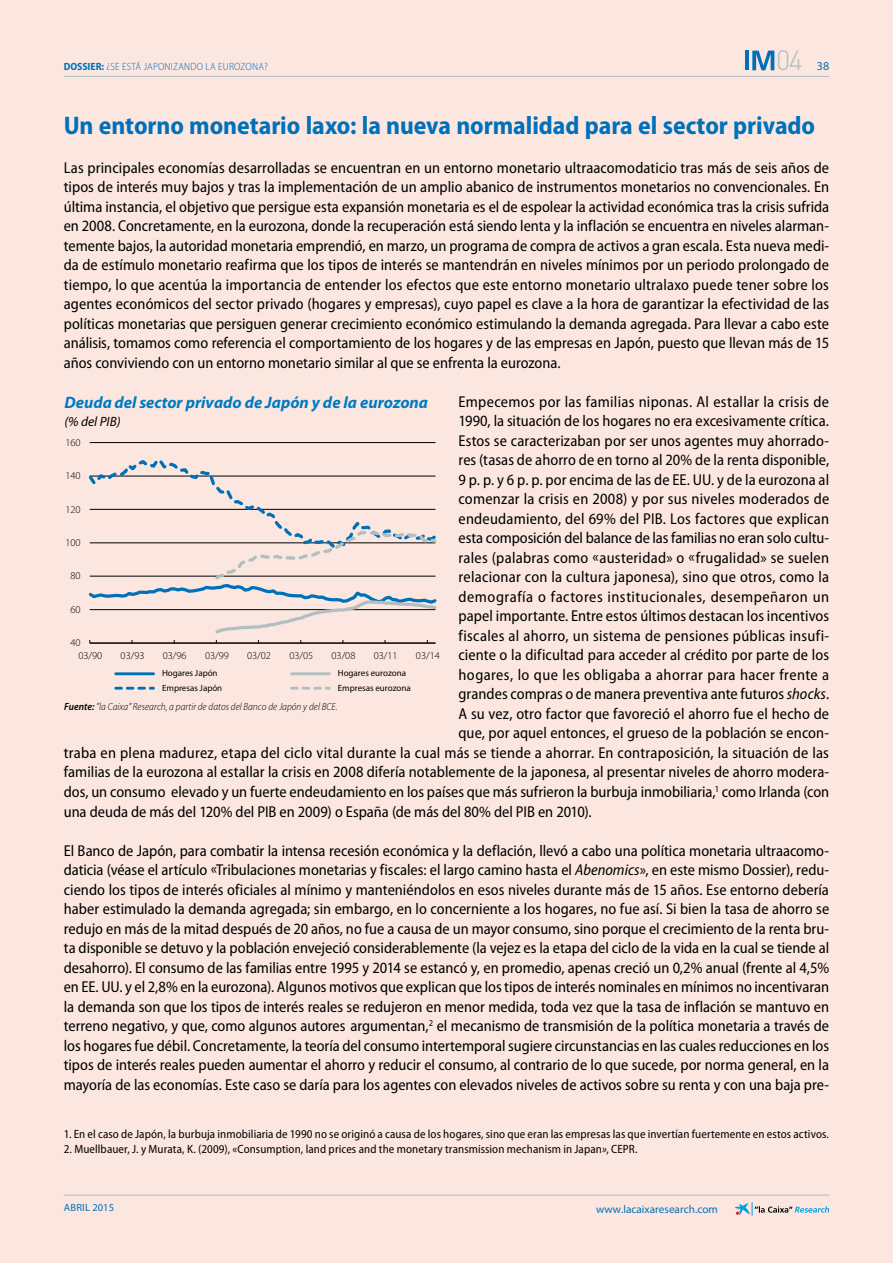
<style>
.page{position:relative;width:893px;height:1263px;background:#fce7e0}
.page>*{position:absolute;margin:0;border:0;box-sizing:border-box;transform-origin:0 0}
.t1{font:300 27.6px "DIN Pro";color:#b2bdc2}
.t2{font:700 semi-condensed 25.5px "Myriad Pro";letter-spacing:-.005em;color:#0070ba}
.t3{font:italic 700 16.5px "Myriad Pro";color:#007ac2}
.t4{font:semi-condensed 15.75px/19.5px "Myriad Pro";letter-spacing:.005em;color:#000;text-align:justify}
.t5{font:semi-condensed 15.75px "Myriad Pro";letter-spacing:.03em;color:#000}
.t6{font:semi-condensed 15.75px "Myriad Pro";letter-spacing:.025em;color:#000}
.t7{font:italic 13.5px "Myriad Pro";color:#000}
.t8{font:semi-condensed 12px "Myriad Pro";letter-spacing:.01em;color:#000}
.t9{font:12px "Myriad Pro";color:#0070ba}
.t10{font:11.25px "Myriad Pro";color:#0070ba}
.t11{font:300 10.5px "Myriad Pro";letter-spacing:-.005em;color:#000}
.t12{font:italic 300 semi-condensed 10.5px "Myriad Pro";letter-spacing:.005em;color:#000}
.t13{font:300 semi-condensed 10.5px "Myriad Pro";letter-spacing:.02em;color:#0070ba}
.t14{font:10.5px "Myriad Pro";letter-spacing:.02em;color:#0070ba}
.t15{font:9px "Myriad Pro";color:#000}
.s1{font-weight:700}
.s2{font-style:italic}
.s3{font-weight:600}
</style>
<div class="page">
<hr style="left:64px;top:76px;width:765px;height:1px;background:#b2bdc2">
<hr style="left:64px;top:1195px;width:765px;height:1px;background:#b2bdc2">
<svg style="left:735px;top:1202px;width:94px;height:14px"></svg>
<svg style="left:752px;top:51px;width:22px;height:19px"></svg>
<hr style="left:745px;top:51px;width:3px;height:19px;background:#0070ba">
<hr style="left:90px;top:442px;width:345px;height:1px;background:#000">
<hr style="left:90px;top:643px;width:345px;height:1px;background:#000">
<svg style="left:89px;top:457px;width:348px;height:186px;background:#ebdbd7"></svg>
<hr style="left:116px;top:672px;width:38px;height:3px;background:#0070b9">
<hr style="left:292px;top:672px;width:37px;height:3px;background:#b1bec2">
<svg style="left:116px;top:687px;width:38px;height:3px"></svg>
<svg style="left:292px;top:687px;width:37px;height:3px"></svg>
<h1 class="t1" style="left:776px;top:42px;width:28px">04</h1>
<p class="t13" style="left:64px;top:61px;width:206px"><span class="s1">DOSSIER:</span> ¿SE ESTÁ JAPONIZANDO LA EUROZONA?</p>
<p class="t9" style="left:817px;top:60px;width:14px">38</p>
<h2 class="t2" style="left:64px;top:111px;width:753px">Un entorno monetario laxo: la nueva normalidad para el sector privado</h2>
<p class="t4" style="left:64px;top:158px;width:767px">Las principales economías desarrolladas se encuentran en un entorno monetario ultraacomodaticio tras más de seis años de tipos de interés muy bajos y tras la implementación de un amplio abanico de instrumentos monetarios no convencionales. En última instancia, el objetivo que persigue esta expansión monetaria es el de espolear la actividad económica tras la crisis sufrida en 2008. Concretamente, en la eurozona, donde la recuperación está siendo lenta y la inflación se encuentra en niveles alarman&shy;temente bajos, la autoridad monetaria emprendió, en marzo, un programa de compra de activos a gran escala. Esta nueva medi&shy;da de estímulo monetario reafirma que los tipos de interés se mantendrán en niveles mínimos por un periodo prolongado de tiempo, lo que acentúa la importancia de entender los efectos que este entorno monetario ultralaxo puede tener sobre los agentes económicos del sector privado (hogares y empresas), cuyo papel es clave a la hora de garantizar la efectividad de las políticas monetarias que persiguen generar crecimiento económico estimulando la demanda agregada. Para llevar a cabo este análisis, tomamos como referencia el comportamiento de los hogares y de las empresas en Japón, puesto que llevan más de 15 años conviviendo con un entorno monetario similar al que se enfrenta la eurozona.</p>
<p class="t4" style="left:459px;top:392px;width:372px">Empecemos por las familias niponas. Al estallar la crisis de</p>
<p class="t4" style="left:459px;top:412px;width:372px">1990, la situación de los hogares no era excesivamente crítica.</p>
<p class="t4" style="left:459px;top:431px;width:372px">Estos se caracterizaban por ser unos agentes muy ahorrado-</p>
<p class="t4" style="left:459px;top:451px;width:372px">res (tasas de ahorro de en torno al 20% de la renta disponible,</p>
<p class="t4" style="left:459px;top:470px;width:372px">9 p. p. y 6 p. p. por encima de las de EE. UU. y de la eurozona al</p>
<p class="t4" style="left:459px;top:490px;width:372px">comenzar la crisis en 2008) y por sus niveles moderados de</p>
<p class="t4" style="left:459px;top:509px;width:372px">endeudamiento, del 69% del PIB. Los factores que explican</p>
<p class="t4" style="left:459px;top:529px;width:372px">esta composición del balance de las familias no eran solo cultu-</p>
<p class="t4" style="left:459px;top:548px;width:372px">rales (palabras como «austeridad» o «frugalidad» se suelen</p>
<p class="t4" style="left:459px;top:568px;width:372px">relacionar con la cultura japonesa), sino que otros, como la</p>
<p class="t5" style="left:459px;top:588px;width:372px">demografía o factores institucionales, desempeñaron un</p>
<p class="t4" style="left:459px;top:607px;width:372px">papel importante. Entre estos últimos destacan los incentivos</p>
<p class="t4" style="left:459px;top:626px;width:372px">fiscales al ahorro, un sistema de pensiones públicas insufi-</p>
<p class="t4" style="left:459px;top:646px;width:372px">ciente o la dificultad para acceder al crédito por parte de los</p>
<p class="t6" style="left:459px;top:666px;width:372px">hogares, lo que les obligaba a ahorrar para hacer frente a</p>
<p class="t4" style="left:459px;top:685px;width:372px">grandes compras o de manera preventiva ante futuros <span class="s2">shocks</span>.</p>
<p class="t4" style="left:459px;top:704px;width:372px">A su vez, otro factor que favoreció el ahorro fue el hecho de</p>
<p class="t4" style="left:459px;top:724px;width:372px">que, por aquel entonces, el grueso de la población se encon-</p>
<p class="t4" style="left:64px;top:743px;width:767px">traba en plena madurez, etapa del ciclo vital durante la cual más se tiende a ahorrar. En contraposición, la situación de las</p>
<p class="t4" style="left:64px;top:763px;width:767px">familias de la eurozona al estallar la crisis en 2008 difería notablemente de la japonesa, al presentar niveles de ahorro modera-</p>
<p class="t4" style="left:64px;top:782px;width:767px">dos, un consumo elevado y un fuerte endeudamiento en los países que más sufrieron la burbuja inmobiliaria,<sup>1</sup> como Irlanda (con</p>
<p class="t4" style="left:64px;top:802px;width:529px">una deuda de más del 120% del PIB en 2009) o España (de más del 80% del PIB en 2010).</p>
<p class="t4" style="left:64px;top:841px;width:767px">El Banco de Japón, para combatir la intensa recesión económica y la deflación, llevó a cabo una política monetaria ultraacomo&shy;daticia (véase el artículo «Tribulaciones monetarias y fiscales: el largo camino hasta el <span class="s2">Abenomics</span>», en este mismo Dossier), redu&shy;ciendo los tipos de interés oficiales al mínimo y manteniéndolos en esos niveles durante más de 15 años. Ese entorno debería haber estimulado la demanda agregada; sin embargo, en lo concerniente a los hogares, no fue así. Si bien la tasa de ahorro se redujo en más de la mitad después de 20 años, no fue a causa de un mayor consumo, sino porque el crecimiento de la renta bru&shy;ta disponible se detuvo y la población envejeció considerablemente (la vejez es la etapa del ciclo de la vida en la cual se tiende al desahorro). El consumo de las familias entre 1995 y 2014 se estancó y, en promedio, apenas creció un 0,2% anual (frente al 4,5% en EE. UU. y el 2,8% en la eurozona). Algunos motivos que explican que los tipos de interés nominales en mínimos no incentivaran la demanda son que los tipos de interés reales se redujeron en menor medida, toda vez que la tasa de inflación se mantuvo en terreno negativo, y que, como algunos autores argumentan,<sup>2</sup> el mecanismo de transmisión de la política monetaria a través de los hogares fue débil. Concretamente, la teoría del consumo intertemporal sugiere circunstancias en las cuales reducciones en los tipos de interés reales pueden aumentar el ahorro y reducir el consumo, al contrario de lo que sucede, por norma general, en la mayoría de las economías. Este caso se daría para los agentes con elevados niveles de activos sobre su renta y con una baja pre-</p>
<p class="t3" style="left:65px;top:393px;width:365px">Deuda del sector privado de Japón y de la eurozona</p>
<p class="t7" style="left:65px;top:414px;width:58px">(% del PIB)</p>
<p class="t11" style="left:65px;top:436px;width:17px">160</p>
<p class="t11" style="left:65px;top:470px;width:17px">140</p>
<p class="t11" style="left:65px;top:503px;width:17px">120</p>
<p class="t11" style="left:65px;top:537px;width:17px">100</p>
<p class="t11" style="left:71px;top:570px;width:12px">80</p>
<p class="t11" style="left:71px;top:603px;width:12px">60</p>
<p class="t11" style="left:71px;top:637px;width:12px">40</p>
<p class="t11" style="left:78px;top:649px;width:25px">03/90</p>
<p class="t11" style="left:121px;top:649px;width:25px">03/93</p>
<p class="t11" style="left:163px;top:649px;width:25px">03/96</p>
<p class="t11" style="left:205px;top:649px;width:25px">03/99</p>
<p class="t11" style="left:247px;top:649px;width:25px">03/02</p>
<p class="t11" style="left:289px;top:649px;width:25px">03/05</p>
<p class="t11" style="left:332px;top:649px;width:25px">03/08</p>
<p class="t11" style="left:374px;top:649px;width:25px">03/11</p>
<p class="t11" style="left:416px;top:649px;width:25px">03/14</p>
<p class="t15" style="left:162px;top:668px;width:57px">Hogares Japón</p>
<p class="t15" style="left:338px;top:668px;width:70px">Hogares eurozona</p>
<p class="t15" style="left:162px;top:683px;width:62px">Empresas Japón</p>
<p class="t15" style="left:338px;top:683px;width:74px">Empresas eurozona</p>
<p class="t12" style="left:64px;top:701px;width:275px"><span class="s3">Fuente:</span> ”la Caixa” Research, a partir de datos del Banco de Japón y del BCE.</p>
<p class="t8" style="left:64px;top:1127px;width:767px">1. En el caso de Japón, la burbuja inmobiliaria de 1990 no se originó a causa de los hogares, sino que eran las empresas las que invertían fuertemente en estos activos.</p>
<p class="t8" style="left:64px;top:1142px;width:575px">2. Muellbauer, J. y Murata, K. (2009), «Consumption, land prices and the monetary transmission mechanism in Japan<span class="s2">»</span>, CEPR.</p>
<p class="t14" style="left:64px;top:1202px;width:52px">abril 2015</p>
<p class="t10" style="left:596px;top:1203px;width:123px">www.lacaixaresearch.com</p>
</div>
